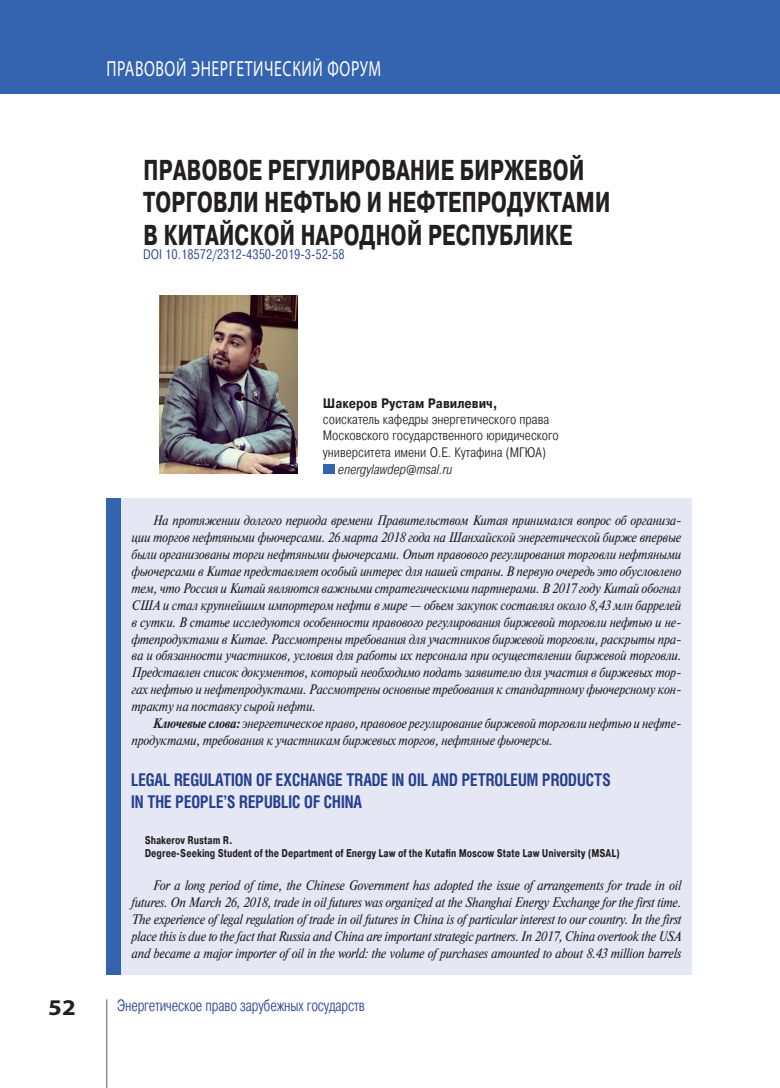
<style>
.page{position:relative;width:780px;height:1088px;background:#fff}
.page>*{position:absolute;margin:0;border:0;box-sizing:border-box;transform-origin:0 0}
.t1{font:700 28.75px/32.5px "Pragmatica Cond";letter-spacing:-.01em;color:#231f20;scale:.85 1}
.t2{font:700 22.5px "Myriad Pro";color:#231f20;scale:1.1 1}
.t3{font:21.88px "Myriad Pro";letter-spacing:.04em;color:#fff;scale:.72 1}
.t4{font:700 17.5px/21.2px "Helios Cond";color:#253f8e;scale:.9 1}
.t5{font:300 16.25px "Pragmatica Cond";letter-spacing:-.01em;color:#253f8e;scale:.9 1}
.t6{font:italic 13.75px/16.9px "Newton C";letter-spacing:-.02em;color:#231f20;text-align:justify;scale:.92 1}
.t7{font:300 13.75px/16.2px "Pragmatica Cond";color:#231f20}
.t8{font:300 13.75px "Pragmatica Cond";color:#253f8e}
.t9{font:700 13.75px "Pragmatica Cond";color:#231f20}
.t10{font:italic 300 13.75px "Pragmatica Cond";color:#231f20}
.t11{font:700 11.25px/12.5px "Pragmatica Cond";color:#231f20;scale:.9 1}
.s1{font-weight:700}
</style>
<div class="page">
<div style="left:762px;top:0;width:18px;height:94px;background:#3463af"></div>
<hr style="left:106px;top:999px;width:1px;height:89px;background:#57585a">
<div style="left:0;top:0;width:762px;height:94px;background:#3463af"></div>
<div style="left:323px;top:464px;width:12px;height:10px;background:#3463af"></div>
<div style="left:106px;top:498px;width:585px;height:476px;background:#e5e7f4"></div>
<div style="left:106px;top:498px;width:14px;height:476px;background:#3463af"></div>
<img style="left:160px;top:296px;width:137px;height:177px">
<h3 class="t3" style="left:106px;top:56px;width:383px">ПРАВОВОЙ ЭНЕРГЕТИЧЕСКИЙ ФОРУМ</h3>
<h1 class="t1" style="left:143px;top:155px;width:551px">ПРАВОВОЕ РЕГУЛИРОВАНИЕ БИРЖЕВОЙ<br>ТОРГОВЛИ НЕФТЬЮ И НЕФТЕПРОДУКТАМИ<br>В КИТАЙСКОЙ НАРОДНОЙ РЕСПУБЛИКЕ</h1>
<p class="t8" style="left:143px;top:250px;width:203px">DOI 10.18572/2312-4350-2019-3-52-58</p>
<h2 class="t2" style="left:48px;top:993px;width:26px">52</h2>
<p class="t9" style="left:323px;top:398px;width:176px">Шакеров Рустам Равилевич,</p>
<p class="t7" style="left:323px;top:412px;width:237px">соискатель кафедры энергетического права<br>Московского государственного юридического университета имени О.Е. Кутафина (МГЮА)</p>
<p class="t10" style="left:338px;top:464px;width:116px">energylawdep@msal.ru</p>
<p class="t6" style="left:131px;top:513px;width:599px;text-indent:21px">На протяжении долгого периода времени Правительством Китая принимался вопрос об организа&shy;ции торгов нефтяными фьючерсами. 26 марта 2018 года на Шанхайской энергетической бирже впервые были организованы торги нефтяными фьючерсами. Опыт правового регулирования торговли нефтяными фьючерсами в Китае представляет особый интерес для нашей страны. В первую очередь это обусловлено тем, что Россия и Китай являются важными стратегическими партнерами. В 2017 году Китай обогнал США и стал крупнейшим импортером нефти в мире — объем закупок составлял около 8,43 млн баррелей в сутки. В статье исследуются особенности правового регулирования биржевой торговли нефтью и не&shy;фтепродуктами в Китае. Рассмотрены требования для участников биржевой торговли, раскрыты пра&shy;ва и обязанности участников, условия для работы их персонала при осуществлении биржевой торговли.<br>Представлен список документов, который необходимо подать заявителю для участия в биржевых тор&shy;гах нефтью и нефтепродуктами. Рассмотрены основные требования к стандартному фьючерсному кон&shy;тракту на поставку сырой нефти.</p>
<p class="t6" style="left:131px;top:716px;width:599px;text-indent:21px"><span class="s1">Ключевые слова:</span> энергетическое право, правовое регулирование биржевой торговли нефтью и нефте&shy;продуктами, требования к участникам биржевых торгов, нефтяные фьючерсы.</p>
<p class="t4" style="left:131px;top:771px;width:534px">LEGAL REGULATION OF EXCHANGE TRADE IN OIL AND PETROLEUM PRODUCTS<br>IN THE PEOPLE’S REPUBLIC OF CHINA</p>
<p class="t11" style="left:145px;top:835px;width:529px">Shakerov Rustam R.<br>Degree-Seeking Student of the Department of Energy Law of the Kutafin Moscow State Law University (MSAL)</p>
<p class="t6" style="left:131px;top:878px;width:599px;text-indent:21px">For a long period of time, the Chinese Government has adopted the issue of arrangements for trade in oil futures. On March 26, 2018, trade in oil futures was organized at the Shanghai Energy Exchange for the first time.<br>The experience of legal regulation of trade in oil futures in China is of particular interest to our country. In the first place this is due to the fact that Russia and China are important strategic partners. In 2017, China overtook the USA and became a major importer of oil in the world: the volume of purchases amounted to about 8.43 million barrels</p>
<p class="t5" style="left:117px;top:999px;width:277px">Энергетическое право зарубежных государств</p>
</div>
